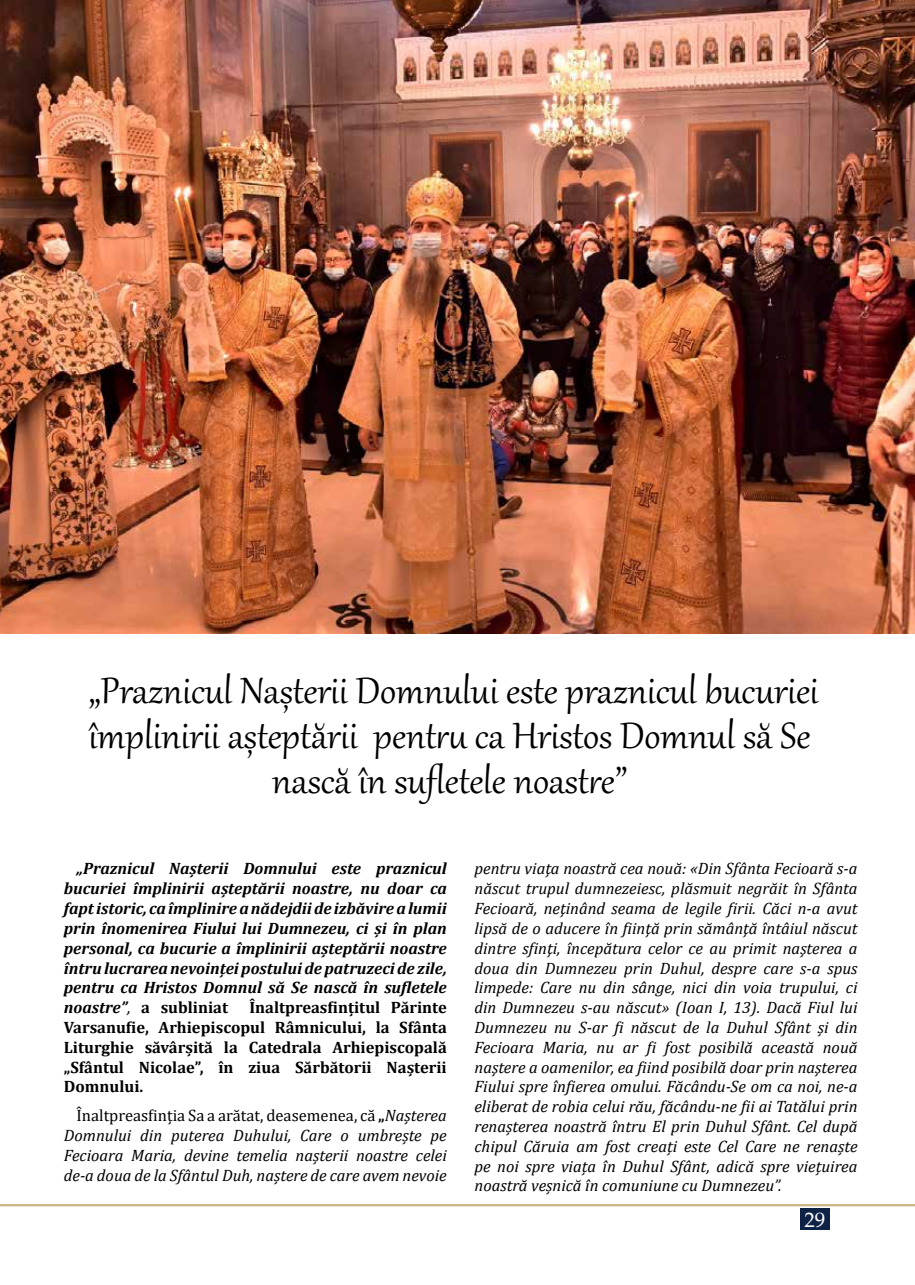
<style>
.page{position:relative;width:915px;height:1285px;background:#fff}
.page>*{position:absolute;margin:0;border:0;box-sizing:border-box;transform-origin:0 0}
.t1{font:45px/45px "Gabriola";color:#000;text-align:center}
.t2{font:21px "Palatino Linotype";color:#fff}
.t3{font:italic 16.5px/19.8px "Cambria";color:#000;text-align:justify}
.t4{font:italic 700 16.5px/19.8px "Cambria";color:#000;text-align:justify}
.t5{font:700 16.5px/19.8px "Cambria";color:#000;text-align:justify}
.s1{font-weight:400}
.s2{font-style:normal}
.s3{font-weight:700;font-style:normal}
</style>
<div class="page">
<div style="left:799px;top:1208px;width:30px;height:21px;background:#0e2246"></div>
<hr style="left:0;top:1203px;width:914px;height:2px;background:#c9b17a">
<img style="left:0;top:0;width:914px;height:634px">
<h1 class="t1" style="left:89px;top:665px;width:731px">„Praznicul Nașterii Domnului este praznicul bucuriei împlinirii așteptării pentru ca Hristos Domnul să Se nască în sufletele noastre”</h1>
<p class="t4" style="left:64px;top:858px;width:384px;text-indent:13px">„Praznicul Nașterii Domnului este praznicul bucuriei împlinirii așteptării noastre, nu doar ca fapt istoric, ca împlinire a nădejdii de izbăvire a lumii prin înomenirea Fiului lui Dumnezeu, ci și în plan personal, ca bucurie a împlinirii așteptării noastre întru lucrarea nevoinței postului de patruzeci de zile, pentru ca Hristos Domnul să Se nască în sufletele noastre”<span class="s1">,</span> <span class="s2">a subliniat</span></p>
<p class="t5" style="left:64px;top:996px;width:384px;text-indent:185px">Înaltpreasfințitul Părinte Varsanufie, Arhiepiscopul Râmnicului, la Sfânta Liturghie săvârșită la Catedrala Arhiepiscopală „Sfântul Nicolae”, în ziua Sărbătorii Nașterii Domnului.</p>
<p class="t3" style="left:64px;top:1104px;width:384px;text-indent:13px"><span class="s2">Înaltpreasfinția Sa a arătat, deasemenea, că</span> <span class="s3">„</span>Nașterea Domnului din puterea Duhului, Care o umbrește pe Fecioara Maria, devine temelia nașterii noastre celei de-a doua de la Sfântul Duh, naștere de care avem nevoie</p>
<p class="t3" style="left:474px;top:858px;width:384px">pentru viaţa noastră cea nouă: «Din Sfânta Fecioară s-a născut trupul dumnezeiesc, plăsmuit negrăit în Sfânta Fecioară, neţinând seama de legile firii. Căci n-a avut lipsă de o aducere în fiinţă prin sămânţă întâiul născut dintre sfinţi, începătura celor ce au primit naşterea a doua din Dumnezeu prin Duhul, despre care s-a spus limpede: Care nu din sânge, nici din voia trupului, ci din Dumnezeu s-au născut» (Ioan I, 13). Dacă Fiul lui Dumnezeu nu S-ar fi născut de la Duhul Sfânt și din Fecioara Maria, nu ar fi fost posibilă această nouă naştere a oamenilor, ea fiind posibilă doar prin naşterea Fiului spre înfierea omului. Făcându-Se om ca noi, ne-a eliberat de robia celui rău, făcându-ne fii ai Tatălui prin renașterea noastră întru El prin Duhul Sfânt. Cel după chipul Căruia am fost creați este Cel Care ne renaște pe noi spre viața în Duhul Sfânt, adică spre viețuirea noastră veșnică în comuniune cu Dumnezeu”.</p>
<p class="t2" style="left:804px;top:1204px;width:22px">29</p>
</div>
